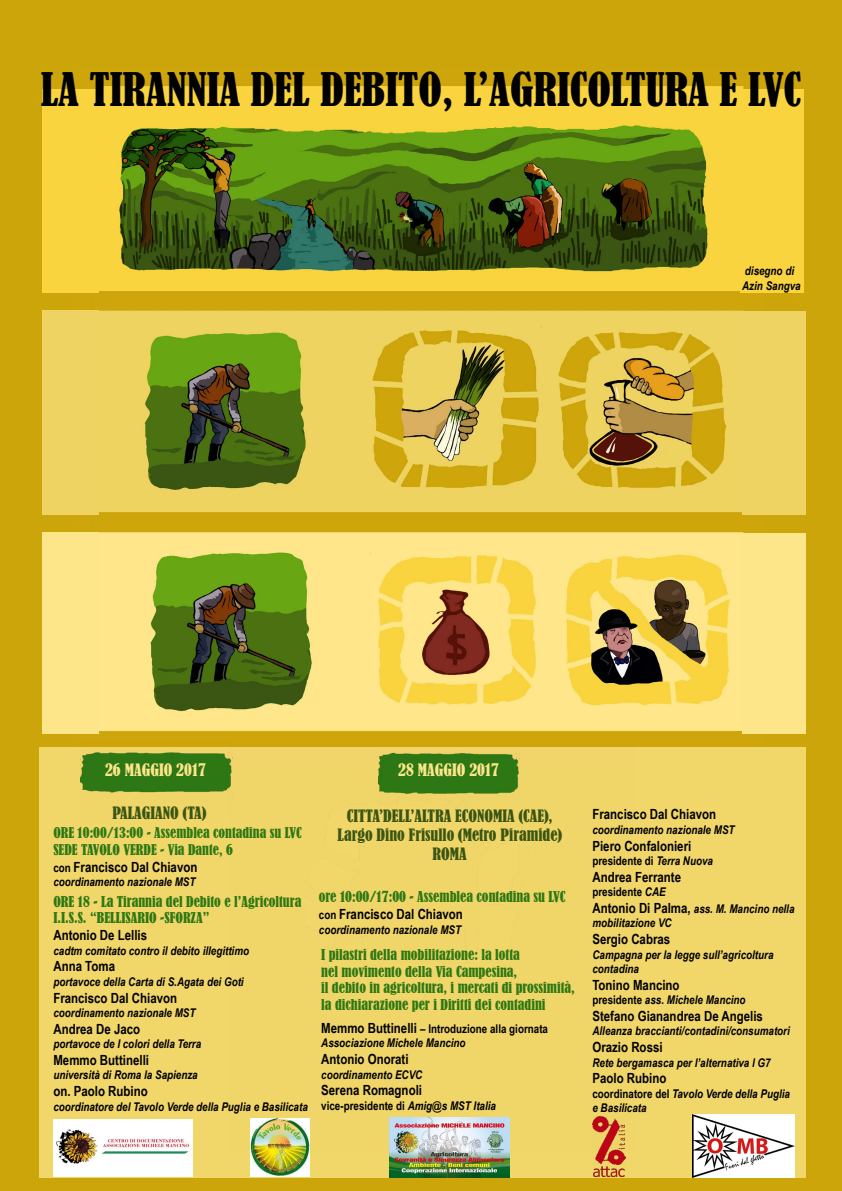
<style>
.page{position:relative;width:842px;height:1191px;background:#cca50a}
.page>*{position:absolute;margin:0;border:0;box-sizing:border-box;transform-origin:0 0}
.t1{font:condensed 43.4px "Bernard";color:#000}
.t2{font:condensed 16px/19.2px "Bernard";color:#3a5512;text-align:center}
.t3{font:condensed 16px "Bernard";color:#fde689}
.t4{font:700 14px "Arial Narrow";color:#000}
.t5{font:condensed 14px/16.8px "Bernard";color:#2d7813}
.t6{font:condensed 13.9px/16.7px "Bernard";color:#2d7813}
.t7{font:italic 700 12px/14.4px "Arial Narrow";color:#000}
.t8{font:700 12px "Arial Narrow";color:#000}
.s1{font-size:12px}
.s2{font-style:normal;font-size:14px}
.s3{font-style:normal}
.s4{font-style:italic}
</style>
<div class="page">
<img style="left:74px;top:86px;width:690px;height:648px">
<div style="left:43px;top:89px;width:56px;height:204px;background:#f9d43e"></div>
<div style="left:740px;top:89px;width:63px;height:204px;background:#f9d43e"></div>
<div style="left:40px;top:746px;width:766px;height:431px;background:#f1d66a"></div>
<img style="left:378px;top:752px;width:142px;height:49px">
<div style="left:742px;top:532px;width:63px;height:201px;background:#fde689"></div>
<div style="left:43px;top:532px;width:56px;height:202px;background:#fde689"></div>
<div style="left:742px;top:311px;width:63px;height:203px;background:#eed362"></div>
<div style="left:43px;top:311px;width:56px;height:204px;background:#eed362"></div>
<img style="left:389px;top:1117px;width:121px;height:60px">
<img style="left:692px;top:1114px;width:102px;height:63px">
<img style="left:81px;top:746px;width:152px;height:47px">
<img style="left:53px;top:1120px;width:140px;height:56px">
<img style="left:251px;top:1118px;width:58px;height:58px">
<img style="left:593px;top:1116px;width:32px;height:60px">
<h1 class="t1" style="left:41px;top:64px;width:762px">LA TIRANNIA DEL DEBITO, L’AGRICOLTURA E LVC</h1>
<p class="t7" style="left:742px;top:263px;width:60px">disegno di<br>Azin Sangva</p>
<h2 class="t3" style="left:105px;top:761px;width:102px">26 MAGGIO 2017</h2>
<h2 class="t3" style="left:398px;top:761px;width:102px">28 MAGGIO 2017</h2>
<h2 class="t2" style="left:112px;top:803px;width:95px">PALAGIANO (TA)</h2>
<h2 class="t2" style="left:338px;top:806px;width:226px">CITTA’DELL’ALTRA ECONOMIA (CAE),<br>Largo Dino Frisullo (Metro Piramide)<br>ROMA</h2>
<p class="t6" style="left:53px;top:825px;width:250px">ORE 10:00/13:00 - Assemblea contadina su LVC<br>SEDE TAVOLO VERDE - Via Dante, 6</p>
<p class="t4" style="left:53px;top:856px;width:146px"><span class="s1">con</span> Francisco Dal Chiavon</p>
<p class="t7" style="left:53px;top:874px;width:144px">coordinamento nazionale MST</p>
<p class="t5" style="left:53px;top:893px;width:250px">ORE 18 - La Tirannia del Debito e l’Agricoltura<br>I.I.S.S. “BELLISARIO -SFORZA”</p>
<p class="t4" style="left:53px;top:924px;width:95px">Antonio De Lellis</p>
<p class="t7" style="left:53px;top:942px;width:197px">cadtm comitato contro il debito illegittimo</p>
<p class="t4" style="left:53px;top:955px;width:63px">Anna Toma</p>
<p class="t7" style="left:53px;top:973px;width:192px">portavoce della Carta di S.Agata dei Goti</p>
<p class="t4" style="left:53px;top:987px;width:125px">Francisco Dal Chiavon</p>
<p class="t7" style="left:53px;top:1005px;width:144px">coordinamento nazionale MST</p>
<p class="t4" style="left:53px;top:1018px;width:88px">Andrea De Jaco</p>
<p class="t7" style="left:53px;top:1036px;width:149px">portavoce de I colori della Terra</p>
<p class="t4" style="left:53px;top:1049px;width:97px">Memmo Buttinelli</p>
<p class="t7" style="left:53px;top:1067px;width:146px">università di Roma la Sapienza</p>
<p class="t4" style="left:53px;top:1080px;width:96px">on. Paolo Rubino</p>
<p class="t7" style="left:53px;top:1098px;width:256px">coordinatore del Tavolo Verde della Puglia e Basilicata</p>
<p class="t5" style="left:319px;top:888px;width:248px">ore 10:00/17:00 - Assemblea contadina su LVC</p>
<p class="t4" style="left:319px;top:903px;width:146px"><span class="s1">con</span> Francisco Dal Chiavon</p>
<p class="t7" style="left:319px;top:921px;width:144px">coordinamento nazionale MST</p>
<p class="t5" style="left:321px;top:946px;width:255px">I pilastri della mobilitazione: la lotta<br>nel movimento della Via Campesina,<br>il debito in agricoltura, i mercati di prossimità, la dichiarazione per i Diritti dei contadini</p>
<p class="t7" style="left:321px;top:1021px;width:228px"><span class="s2">Memmo Buttinelli</span> <span class="s3">– Introduzione alla giornata<br></span>Associazione Michele Mancino</p>
<p class="t4" style="left:321px;top:1048px;width:89px">Antonio Onorati</p>
<p class="t7" style="left:321px;top:1066px;width:103px">coordinamento ECVC</p>
<p class="t4" style="left:321px;top:1080px;width:102px">Serena Romagnoli</p>
<p class="t8" style="left:321px;top:1096px;width:176px">vice-presidente di <span class="s4">Amig@s MST Italia</span></p>
<p class="t4" style="left:592px;top:803px;width:125px">Francisco Dal Chiavon</p>
<p class="t7" style="left:592px;top:821px;width:144px">coordinamento nazionale MST</p>
<p class="t4" style="left:592px;top:835px;width:100px">Piero Confalonieri</p>
<p class="t8" style="left:592px;top:851px;width:122px">presidente di <span class="s4">Terra Nuova</span></p>
<p class="t4" style="left:592px;top:866px;width:90px">Andrea Ferrante</p>
<p class="t7" style="left:592px;top:883px;width:204px;line-height:16.8px"><span class="s3">presidente</span> CAE<br><span class="s2">Antonio Di Palma,</span> ass. M. Mancino nella</p>
<p class="t7" style="left:592px;top:915px;width:81px">mobilitazione VC</p>
<p class="t4" style="left:592px;top:928px;width:79px">Sergio Cabras</p>
<p class="t7" style="left:592px;top:946px;width:183px">Campagna per la legge sull’agricoltura contadina</p>
<p class="t4" style="left:592px;top:974px;width:89px">Tonino Mancino</p>
<p class="t7" style="left:592px;top:992px;width:155px"><span class="s3">presidente</span> ass. Michele Mancino</p>
<p class="t4" style="left:592px;top:1005px;width:172px">Stefano Gianandrea De Angelis</p>
<p class="t7" style="left:592px;top:1023px;width:199px">Alleanza braccianti/contadini/consumatori</p>
<p class="t4" style="left:592px;top:1036px;width:72px">Orazio Rossi</p>
<p class="t7" style="left:592px;top:1054px;width:180px">Rete bergamasca per l’alternativa l G7</p>
<p class="t4" style="left:592px;top:1067px;width:75px">Paolo Rubino</p>
<p class="t7" style="left:592px;top:1085px;width:199px"><span class="s3">coordinatore del</span> Tavolo Verde della Puglia e Basilicata</p>
</div>
